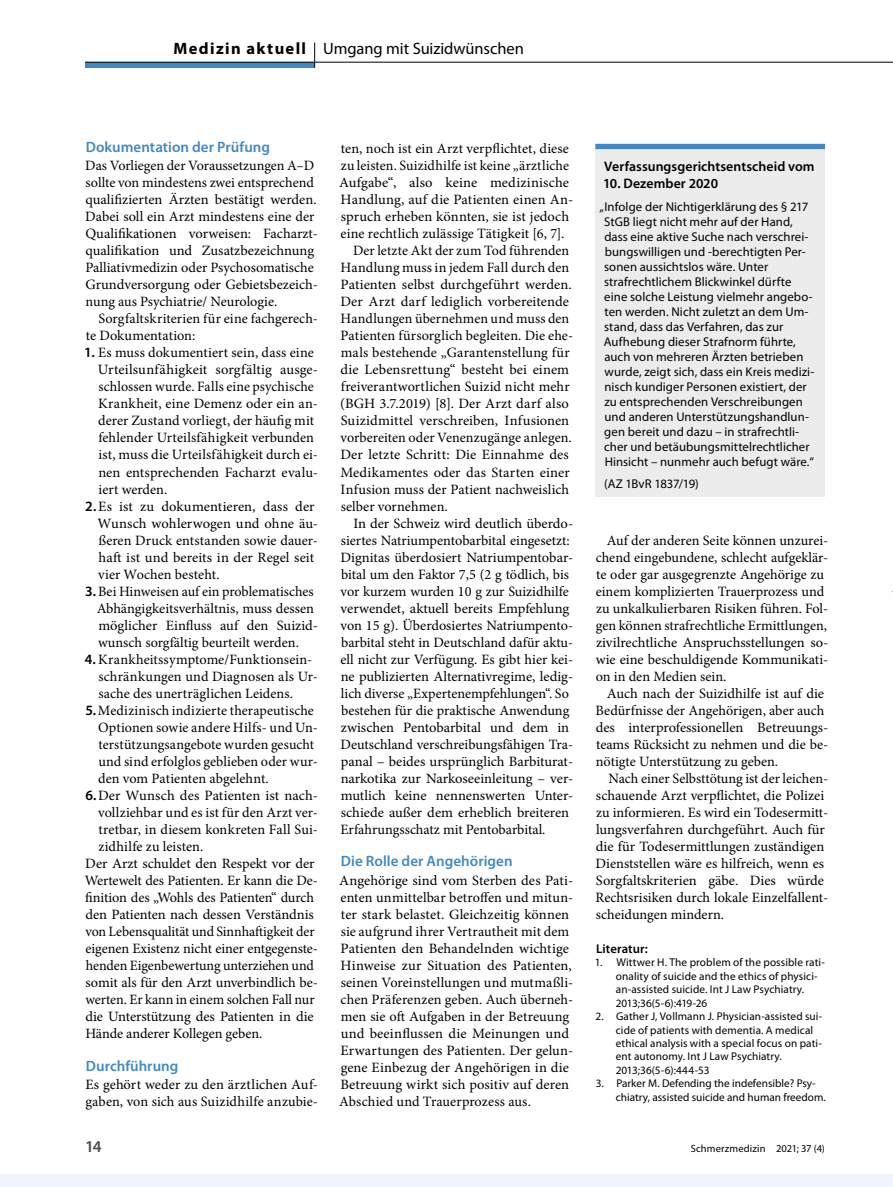
<style>
.page{position:relative;width:893px;height:1187px;background:#fff}
.page>*{position:absolute;margin:0;border:0;box-sizing:border-box;transform-origin:0 0}
.t1{font:16.5px "Myriad Pro";letter-spacing:-.005em;color:#000}
.t2{font:600 16.5px "Myriad Pro";color:#4d4c47}
.SectionHeading_1_x{font:600 15px "Myriad Pro";color:#4089c5}
.Para_Indent{font:14.25px/17px "Minion Pro";color:#000}
.Para_x{font:14.25px/17px "Minion Pro";color:#000}
.Box_Heading_x{font:600 13.8px "Myriad Pro";letter-spacing:.005em;color:#000}
.Para_Box{font:12.75px/15px "Myriad Pro";letter-spacing:.005em;color:#000}
.Para_Box-2{font:12.75px "Myriad Pro";letter-spacing:-.015em;color:#000}
.Bibliography_Heading{font:600 12.75px "Myriad Pro";letter-spacing:.005em;color:#000}
.t3{font:11.25px/13.4px "Myriad Pro";letter-spacing:.005em;color:#000}
.t4{font:10.5px "Myriad Pro";letter-spacing:.01em;color:#000}
.s1{font-weight:700}
.s2{font-family:"Myriad Pro";font-weight:600}
</style>
<div class="page">
<div style="left:0;top:1174px;width:892px;height:12px;background:#f0f4fd"></div>
<div style="left:85px;top:62px;width:230px;height:5px;background:#4089c5"></div>
<hr style="left:85px;top:62px;width:230px;height:1px;background:#000">
<hr style="left:315px;top:62px;width:578px;height:1px;background:#000">
<svg style="left:314px;top:43px;width:1px;height:24px"></svg>
<div style="left:595px;top:144px;width:230px;height:352px;background:#ececec"></div>
<div style="left:595px;top:144px;width:230px;height:5px;background:#4089c5"></div>
<p class="t1" style="left:173px;top:38px;width:352px"><span class="s1">Medizin aktuell</span> Umgang mit Suizidwünschen</p>
<p class="SectionHeading_1_x" style="left:86px;top:137px;width:186px">Dokumentation der Prüfung</p>
<p class="Para_x" style="left:85px;top:157px;width:234px">Das Vorliegen der Voraussetzungen A–D sollte von mindestens zwei entsprechend qualifizierten Ärzten bestätigt werden.<br>Dabei soll ein Arzt mindestens eine der Qualifikationen vorweisen: Facharzt&shy;qualifikation und Zusatzbezeichnung Palliativmedizin oder Psychosomatische Grundversorgung oder Gebietsbezeich&shy;nung aus Psychiatrie/ Neurologie.</p>
<p class="Para_Indent" style="left:86px;top:310px;width:234px;text-indent:13px">Sorgfaltskriterien für eine fachgerech&shy;te Dokumentation:</p>
<p class="Para_Indent" style="left:98px;top:344px;width:222px;text-indent:-14px"><span class="s2">1.</span> Es muss dokumentiert sein, dass eine Urteilsunfähigkeit sorgfältig ausge&shy;schlossen wurde. Falls eine psychische Krankheit, eine Demenz oder ein an&shy;derer Zustand vorliegt, der häufig mit fehlender Urteilsfähigkeit verbunden ist, muss die Urteilsfähigkeit durch ei&shy;nen entsprechenden Facharzt evalu&shy;iert werden.</p>
<p class="Para_Indent" style="left:97px;top:497px;width:222px;text-indent:-12px"><span class="s2">2.</span>Es ist zu dokumentieren, dass der<br>Wunsch wohlerwogen und ohne äu&shy;ßeren Druck entstanden sowie dauer&shy;haft ist und bereits in der Regel seit vier Wochen besteht.</p>
<p class="Para_Indent" style="left:97px;top:582px;width:223px;text-indent:-11px"><span class="s2">3.</span>Bei Hinweisen auf ein problematisches Abhängigkeitsverhältnis, muss dessen möglicher Einfluss auf den Suizid&shy;wunsch sorgfältig beurteilt werden.</p>
<p class="Para_Indent" style="left:98px;top:650px;width:221px;text-indent:-14px"><span class="s2">4.</span>Krankheitssymptome/Funktionsein&shy;schränkungen und Diagnosen als Ur&shy;sache des unerträglichen Leidens.</p>
<p class="Para_Indent" style="left:98px;top:701px;width:221px;text-indent:-13px"><span class="s2">5.</span>Medizinisch indizierte therapeutische Optionen sowie andere Hilfs- und Un&shy;terstützungsangebote wurden gesucht und sind erfolglos geblieben oder wur&shy;den vom Patienten abgelehnt.</p>
<p class="Para_Indent" style="left:98px;top:786px;width:221px;text-align:justify;text-indent:-13px"><span class="s2">6.</span>Der Wunsch des Patienten ist nach&shy;vollziehbar und es ist für den Arzt ver&shy;tretbar, in diesem konkreten Fall Sui&shy;zidhilfe zu leisten.</p>
<p class="Para_x" style="left:85px;top:854px;width:235px">Der Arzt schuldet den Respekt vor der Wertewelt des Patienten. Er kann die De&shy;finition des „Wohls des Patienten“ durch den Patienten nach dessen Verständnis von Lebensqualität und Sinnhaftigkeit der eigenen Existenz nicht einer entgegenste&shy;henden Eigenbewertung unterziehen und somit als für den Arzt unverbindlich be&shy;werten. Er kann in einem solchen Fall nur die Unterstützung des Patienten in die Hände anderer Kollegen geben.</p>
<p class="SectionHeading_1_x" style="left:86px;top:1055px;width:94px">Durchführung</p>
<p class="Para_x" style="left:85px;top:1076px;width:234px">Es gehört weder zu den ärztlichen Auf&shy;gaben, von sich aus Suizidhilfe anzubie-</p>
<p class="Para_x" style="left:339px;top:140px;width:236px">ten, noch ist ein Arzt verpflichtet, diese zu leisten. Suizidhilfe ist keine „ärztliche Aufgabe“, also keine medizinische Handlung, auf die Patienten einen An&shy;spruch erheben könnten, sie ist jedoch eine rechtlich zulässige Tätigkeit [6, 7].</p>
<p class="Para_Indent" style="left:340px;top:242px;width:234px;text-indent:13px">Der letzte Akt der zum Tod führenden Handlung muss in jedem Fall durch den Patienten selbst durchgeführt werden.<br>Der Arzt darf lediglich vorbereitende Handlungen übernehmen und muss den Patienten fürsorglich begleiten. Die ehe&shy;mals bestehende „Garantenstellung für die Lebensrettung“ besteht bei einem freiverantwortlichen Suizid nicht mehr (BGH 3.7.2019) [8]. Der Arzt darf also Suizidmittel verschreiben, Infusionen vorbereiten oder Venenzugänge anlegen.<br>Der letzte Schritt: Die Einnahme des Medikamentes oder das Starten einer Infusion muss der Patient nachweislich selber vornehmen.</p>
<p class="Para_Indent" style="left:340px;top:514px;width:234px;text-indent:13px">In der Schweiz wird deutlich überdo&shy;siertes Natriumpentobarbital eingesetzt:<br>Dignitas überdosiert Natriumpentobar&shy;bital um den Faktor 7,5 (2 g tödlich, bis vor kurzem wurden 10 g zur Suizidhilfe verwendet, aktuell bereits Empfehlung von 15 g). Überdosiertes Natriumpento&shy;barbital steht in Deutschland dafür aktu&shy;ell nicht zur Verfügung. Es gibt hier kei&shy;ne publizierten Alternativregime, ledig&shy;lich diverse „Expertenempfehlungen“. So bestehen für die praktische Anwendung zwischen Pentobarbital und dem in Deutschland verschreibungsfähigen Tra&shy;panal – beides ursprünglich Barbiturat&shy;narkotika zur Narkoseeinleitung – ver&shy;mutlich keine nennenswerten Unter&shy;schiede außer dem erheblich breiteren Erfahrungsschatz mit Pentobarbital.</p>
<p class="SectionHeading_1_x" style="left:341px;top:851px;width:173px">Die Rolle der Angehörigen</p>
<p class="Para_x" style="left:339px;top:871px;width:236px">Angehörige sind vom Sterben des Pati&shy;enten unmittelbar betroffen und mitun&shy;ter stark belastet. Gleichzeitig können sie aufgrund ihrer Vertrautheit mit dem Patienten den Behandelnden wichtige Hinweise zur Situation des Patienten, seinen Voreinstellungen und mutmaßli&shy;chen Präferenzen geben. Auch überneh&shy;men sie oft Aufgaben in der Betreuung und beeinflussen die Meinungen und Erwartungen des Patienten. Der gelun&shy;gene Einbezug der Angehörigen in die Betreuung wirkt sich positiv auf deren Abschied und Trauerprozess aus.</p>
<p class="Box_Heading_x" style="left:604px;top:158px;width:212px">Verfassungsgerichtsentscheid vom</p>
<p class="Box_Heading_x" style="left:603px;top:175px;width:117px">10. Dezember 2020</p>
<p class="Para_Box" style="left:604px;top:199px;width:212px;text-indent:-4px">„Infolge der Nichtigerklärung des § 217<br>StGB liegt nicht mehr auf der Hand, dass eine aktive Suche nach verschrei&shy;bungswilligen und -berechtigten Per&shy;sonen aussichtslos wäre. Unter strafrechtlichem Blickwinkel dürfte eine solche Leistung vielmehr angebo&shy;ten werden. Nicht zuletzt an dem Um&shy;stand, dass das Verfahren, das zur Aufhebung dieser Strafnorm führte, auch von mehreren Ärzten betrieben wurde, zeigt sich, dass ein Kreis medizi&shy;nisch kundiger Personen existiert, der zu entsprechenden Verschreibungen und anderen Unterstützungshandlun&shy;gen bereit und dazu – in strafrechtli&shy;cher und betäubungsmittelrechtlicher Hinsicht – nunmehr auch befugt wäre.“</p>
<p class="Para_Box-2" style="left:604px;top:475px;width:96px">(AZ 1BvR 1837/19)</p>
<p class="Para_Indent" style="left:596px;top:531px;width:234px;text-indent:11px">Auf der anderen Seite können unzurei&shy;chend eingebundene, schlecht aufgeklär&shy;te oder gar ausgegrenzte Angehörige zu einem komplizierten Trauerprozess und zu unkalkulierbaren Risiken führen. Fol&shy;gen können strafrechtliche Ermittlungen, zivilrechtliche Anspruchsstellungen so&shy;wie eine beschuldigende Kommunikati&shy;on in den Medien sein.</p>
<p class="Para_Indent" style="left:596px;top:684px;width:234px;text-indent:11px">Auch nach der Suizidhilfe ist auf die Bedürfnisse der Angehörigen, aber auch des interprofessionellen Betreuungs&shy;teams Rücksicht zu nehmen und die be&shy;nötigte Unterstützung zu geben.</p>
<p class="Para_Indent" style="left:595px;top:769px;width:234px;text-indent:13px">Nach einer Selbsttötung ist der leichen&shy;schauende Arzt verpflichtet, die Polizei zu informieren. Es wird ein Todesermitt&shy;lungsverfahren durchgeführt. Auch für die für Todesermittlungen zuständigen Dienststellen wäre es hilfreich, wenn es Sorgfaltskriterien gäbe. Dies würde Rechtsrisiken durch lokale Einzelfallent&shy;scheidungen mindern.</p>
<p class="Bibliography_Heading" style="left:596px;top:940px;width:53px">Literatur:</p>
<p class="t3" style="left:616px;top:955px;width:211px;text-indent:-21px">1. Wittwer H. The problem of the possible rati&shy;onality of suicide and the ethics of physici&shy;an-assisted suicide. Int J Law Psychiatry.<br>2013;36(5-6):419-26</p>
<p class="t3" style="left:616px;top:1009px;width:208px;text-indent:-20px">2. Gather J, Vollmann J. Physician-assisted sui&shy;cide of patients with dementia. A medical ethical analysis with a special focus on pati&shy;ent autonomy. Int J Law Psychiatry.<br>2013;36(5-6):444-53</p>
<p class="t3" style="left:616px;top:1076px;width:211px;text-indent:-20px">3. Parker M. Defending the indefensible? Psy&shy;chiatry, assisted suicide and human freedom.</p>
<p class="t2" style="left:85px;top:1135px;width:18px">14</p>
<p class="t4" style="left:691px;top:1141px;width:136px">Schmerzmedizin 2021; 37 (4)</p>
</div>
